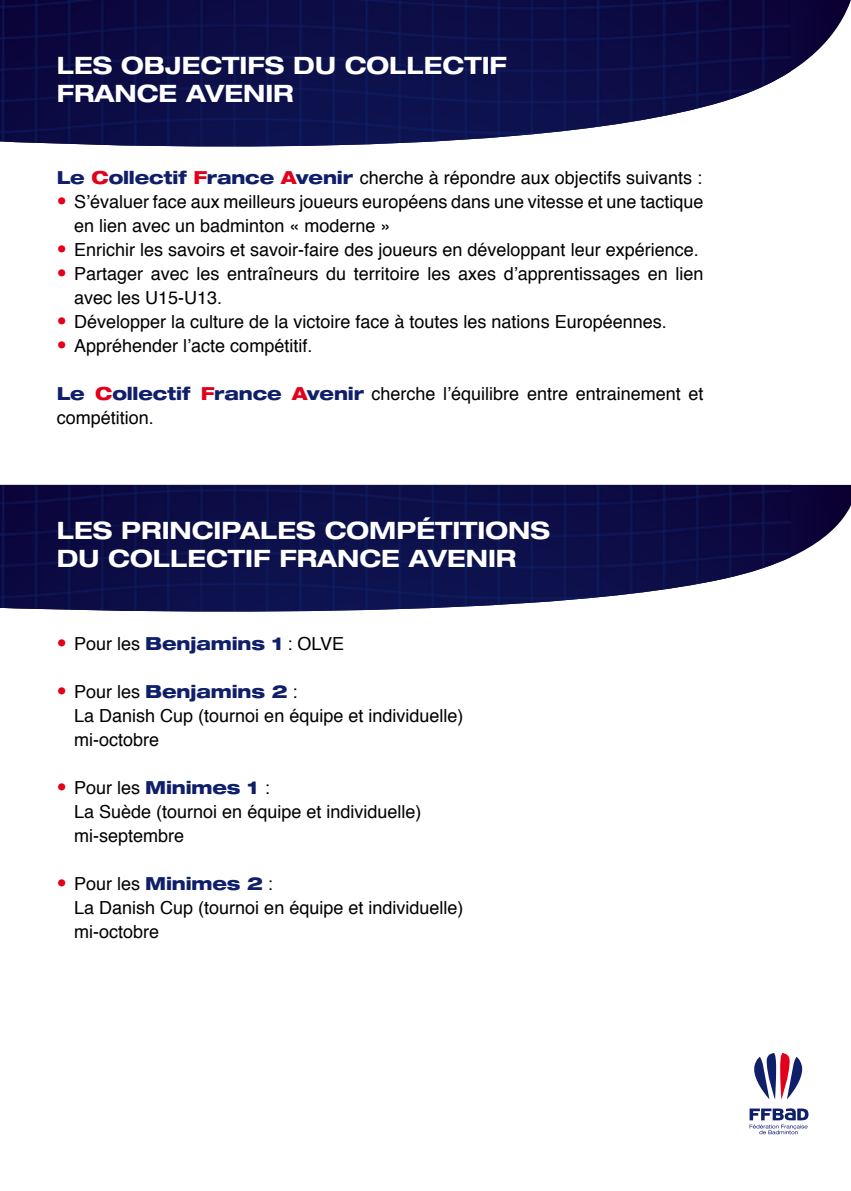
<style>
.page{position:relative;width:851px;height:1191px;background:#fff}
.page>*{position:absolute;margin:0;border:0;box-sizing:border-box;transform-origin:0 0}
.t1{font:700 expanded 24px/28px "Helvetica Neue LT Std";color:#fff}
.t2{font:18px/24px "Helvetica";color:#000}
.t3{font:800 expanded 18px "Helvetica Neue LT Std";letter-spacing:-.01em;color:#101f69}
.s1{font-family:"Helvetica Neue LT Std";font-weight:800;font-stretch:expanded;color:#101f69}
.s2{font-family:"Helvetica Neue LT Std";font-weight:800;font-stretch:expanded;color:#e2001a}
.s3{font-family:"Helvetica Neue LT Std";font-weight:800;font-stretch:expanded;font-size:20px;color:#e2001a}
.s4{font-size:20px;color:#e2001a}
.s5{font-family:"Helvetica";font-weight:400;font-stretch:normal;color:#000}
</style>
<div class="page">
<svg style="left:790px;top:0;width:60px;height:72px"></svg>
<img style="left:0;top:0;width:790px;height:147px">
<svg style="left:790px;top:485px;width:60px;height:73px"></svg>
<img style="left:0;top:485px;width:790px;height:127px">
<svg style="left:749px;top:1108px;width:59px;height:26px"></svg>
<svg style="left:754px;top:1053px;width:49px;height:46px"></svg>
<h1 class="t1" style="left:57px;top:51px;width:451px">LES OBJECTIFS DU COLLECTIF<br>FRANCE AVENIR</h1>
<p class="t2" style="left:57px;top:166px;width:646px"><span class="s1">Le</span> <span class="s2">C</span><span class="s1">ollectif</span> <span class="s2">F</span><span class="s1">rance</span> <span class="s2">A</span><span class="s1">venir</span> cherche à répondre aux objectifs suivants :</p>
<p class="t2" style="left:74px;top:190px;width:630px;text-indent:-17px"><span class="s3">•</span> S’évaluer face aux meilleurs joueurs européens dans une vitesse et une tactique en lien avec un badminton « moderne »</p>
<p class="t2" style="left:57px;top:238px;width:643px"><span class="s3">•</span> Enrichir les savoirs et savoir-faire des joueurs en développant leur expérience.</p>
<p class="t2" style="left:74px;top:262px;width:630px;text-indent:-17px"><span class="s3">•</span> Partager avec les entraîneurs du territoire les axes d’apprentissages en lien avec les U15-U13.</p>
<p class="t2" style="left:57px;top:310px;width:611px"><span class="s3">•</span> Développer la culture de la victoire face à toutes les nations Européennes.</p>
<p class="t2" style="left:57px;top:334px;width:257px"><span class="s3">•</span> Appréhender l’acte compétitif.</p>
<p class="t2" style="left:57px;top:382px;width:648px"><span class="s1">Le</span> <span class="s2">C</span><span class="s1">ollectif</span> <span class="s2">F</span><span class="s1">rance</span> <span class="s2">A</span><span class="s1">venir</span> cherche l’équilibre entre entrainement et compétition.</p>
<h1 class="t1" style="left:57px;top:515px;width:494px">LES PRINCIPALES COMPÉTITIONS<br>DU COLLECTIF FRANCE AVENIR</h1>
<p class="t2" style="left:57px;top:632px;width:289px"><span class="s3">•</span> Pour les <span class="s1">Benjamins 1</span> : OLVE</p>
<p class="t3" style="left:57px;top:680px;width:242px"><span class="s4">•</span> <span class="s5">Pour les</span> Benjamins 2 <span class="s5">:</span></p>
<p class="t2" style="left:74px;top:704px;width:391px">La Danish Cup (tournoi en équipe et individuelle) mi-octobre</p>
<p class="t2" style="left:74px;top:776px;width:349px;text-indent:-17px"><span class="s3">•</span> Pour les <span class="s1">Minimes 1</span> :<br>La Suède (tournoi en équipe et individuelle) mi-septembre</p>
<p class="t2" style="left:74px;top:872px;width:391px;text-indent:-17px"><span class="s3">•</span> Pour les <span class="s1">Minimes 2</span> :<br>La Danish Cup (tournoi en équipe et individuelle) mi-octobre</p>
</div>
